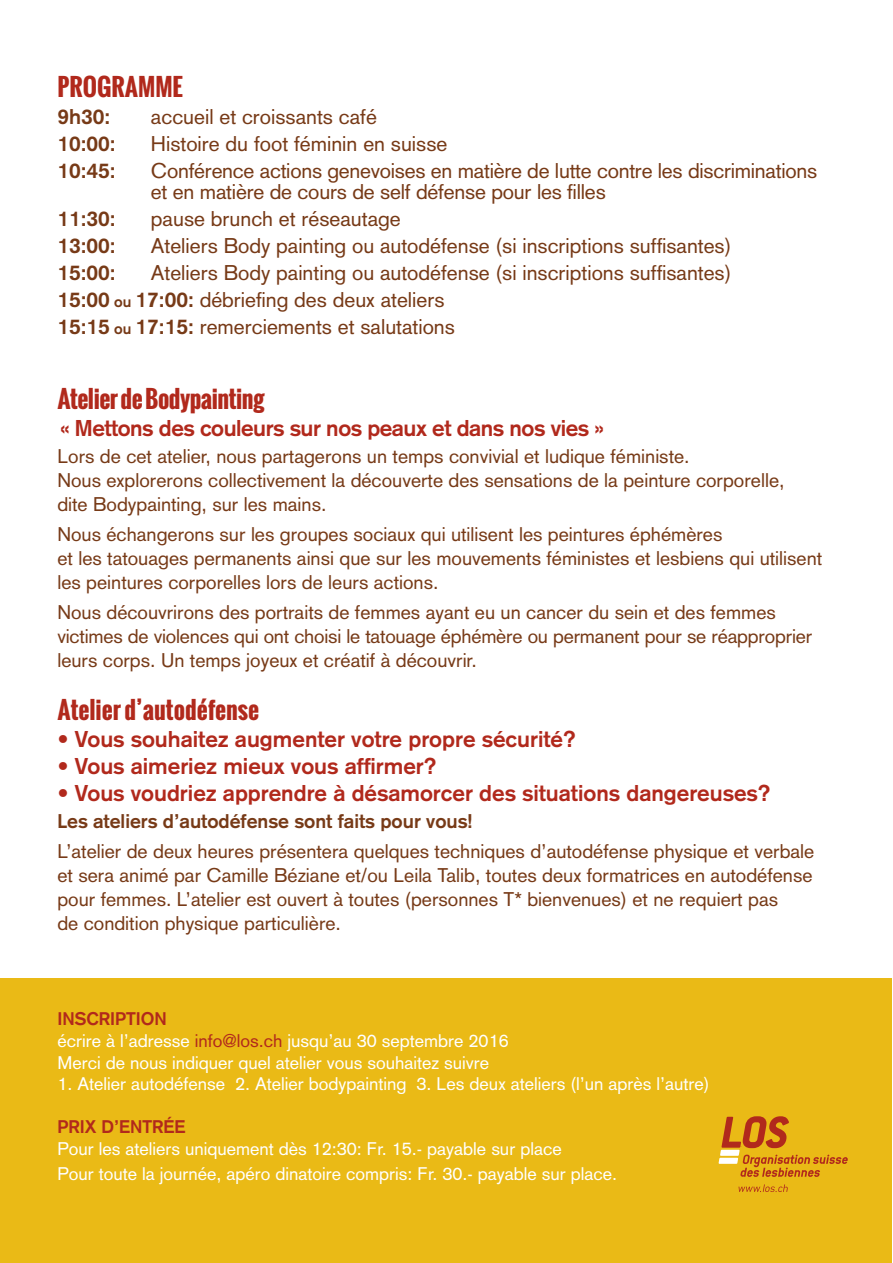
<style>
.page{position:relative;width:893px;height:1263px;background:#fff}
.page>*{position:absolute;margin:0;border:0;box-sizing:border-box;transform-origin:0 0}
.t1{font:700 24px "Oswald";color:#b1291c}
.t2{font:700 24px "Oswald";letter-spacing:-.02em;color:#b1291c}
.t3{font:700 22.5px "Akzidenz Grotesk";color:#b1291c}
.t4{font:700 22.5px "Akzidenz Grotesk";letter-spacing:-.02em;color:#b1291c}
.t5{font:21px/27px "Akzidenz Grotesk";color:#773a17}
.t6{font:700 21px "Akzidenz Grotesk";color:#773a17}
.t7{font:19.5px/24px "Akzidenz Grotesk";color:#773a17}
.t8{font:700 19.5px "Akzidenz Grotesk";color:#773a17}
.t9{font:18px/21.6px "Akzidenz Grotesk";color:#fff}
.t10{font:700 18px "Akzidenz Grotesk";color:#b1291c}
.s1{font-weight:700}
.s2{font-weight:700;font-size:15px}
.s3{font-weight:700;color:#b1291c}
.s4{color:#b1291c}
</style>
<div class="page">
<div style="left:1px;top:979px;width:891px;height:284px;background:#eaba16"></div>
<svg style="left:719px;top:1116px;width:129px;height:61px"></svg>
<svg style="left:738px;top:1184px;width:50px;height:8px"></svg>
<p class="t1" style="left:57px;top:69px;width:126px">Programme</p>
<p class="t6" style="left:57px;top:104px;width:54px">9h30:</p>
<p class="t5" style="left:151px;top:103px;width:228px">accueil et croissants café</p>
<p class="t6" style="left:57px;top:131px;width:60px">10:00:</p>
<p class="t5" style="left:151px;top:130px;width:298px">Histoire du foot féminin en suisse</p>
<p class="t6" style="left:57px;top:158px;width:60px">10:45:</p>
<p class="t5" style="left:151px;top:160px;width:668px;line-height:21px">Conférence actions genevoises en matière de lutte contre les discriminations et en matière de cours de self défense pour les filles</p>
<p class="t6" style="left:57px;top:206px;width:60px">11:30:</p>
<p class="t5" style="left:151px;top:205px;width:251px">pause brunch et réseautage</p>
<p class="t6" style="left:57px;top:233px;width:60px">13:00:</p>
<p class="t5" style="left:151px;top:232px;width:582px">Ateliers Body painting ou autodéfense (si inscriptions suffisantes)</p>
<p class="t6" style="left:57px;top:260px;width:60px">15:00:</p>
<p class="t5" style="left:57px;top:259px;width:675px;text-indent:94px">Ateliers Body painting ou autodéfense (si inscriptions suffisantes)<br><span class="s1">15:00</span> <span class="s2">ou</span> <span class="s1">17:00:</span> débriefing des deux ateliers<br><span class="s1">15:15</span> <span class="s2">ou</span> <span class="s1">17:15:</span> remerciements et salutations</p>
<p class="t2" style="left:57px;top:381px;width:209px">Atelier de Bodypainting</p>
<p class="t4" style="left:60px;top:414px;width:545px">« Mettons des couleurs sur nos peaux et dans nos vies »</p>
<p class="t7" style="left:57px;top:444px;width:729px">Lors de cet atelier, nous partagerons un temps convivial et ludique féministe.<br>Nous explorerons collectivement la découverte des sensations de la peinture corporelle, dite Bodypainting, sur les mains.</p>
<p class="t7" style="left:57px;top:522px;width:766px">Nous échangerons sur les groupes sociaux qui utilisent les peintures éphémères<br>et les tatouages permanents ainsi que sur les mouvements féministes et lesbiens qui utilisent les peintures corporelles lors de leurs actions.</p>
<p class="t7" style="left:57px;top:600px;width:756px">Nous découvrirons des portraits de femmes ayant eu un cancer du sein et des femmes victimes de violences qui ont choisi le tatouage éphémère ou permanent pour se réapproprier leurs corps. Un temps joyeux et créatif à découvrir.</p>
<p class="t1" style="left:57px;top:692px;width:203px">Atelier d’autodéfense</p>
<p class="t3" style="left:57px;top:726px;width:520px">• Vous souhaitez augmenter votre propre sécurité?</p>
<p class="t3" style="left:57px;top:753px;width:381px">• Vous aimeriez mieux vous affirmer?</p>
<p class="t3" style="left:57px;top:780px;width:715px">• Vous voudriez apprendre à désamorcer des situations dangereuses?</p>
<p class="t8" style="left:57px;top:810px;width:417px">Les ateliers d’autodéfense sont faits pour vous!</p>
<p class="t7" style="left:57px;top:839px;width:758px">L’atelier de deux heures présentera quelques techniques d’autodéfense physique et verbale et sera animé par Camille Béziane et/ou Leila Talib, toutes deux formatrices en autodéfense pour femmes. L’atelier est ouvert à toutes (personnes T* bienvenues) et ne requiert pas<br>de condition physique particulière.</p>
<p class="t9" style="left:57px;top:1008px;width:453px"><span class="s3">Inscription<br></span>écrire à l’adresse <span class="s4">info@los.ch</span> jusqu’au 30 septembre 2016<br>Merci de nous indiquer quel atelier vous souhaitez suivre</p>
<p class="t9" style="left:57px;top:1073px;width:653px">1. Atelier autodéfense 2. Atelier bodypainting 3. Les deux ateliers (l’un après l’autre)</p>
<p class="t10" style="left:57px;top:1116px;width:130px">Prix d’entrée</p>
<p class="t9" style="left:57px;top:1136px;width:561px;line-height:25.2px">Pour les ateliers uniquement dès 12:30: Fr. 15.- payable sur place<br>Pour toute la journée, apéro dinatoire compris: Fr. 30.- payable sur place.</p>
</div>
